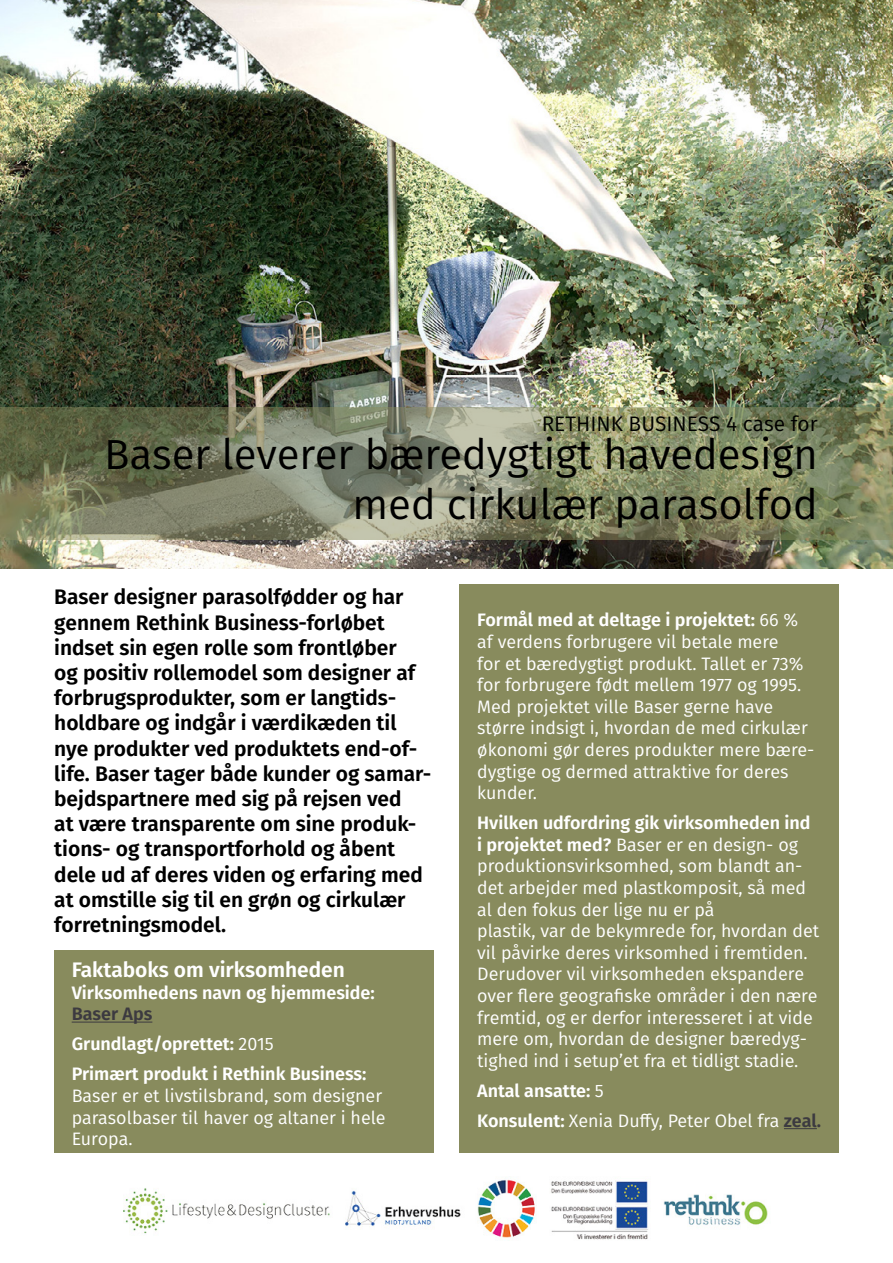
<style>
.page{position:relative;width:893px;height:1263px;background:#fff}
.page>*{position:absolute;margin:0;border:0;box-sizing:border-box;transform-origin:0 0}
.t1{font:42px/50.4px "Fira Sans";color:#000;text-align:right}
.t2{font:600 21px/25.2px "Fira Sans";color:#000}
.t3{font:21px "Fira Sans";color:#000}
.t4{font:600 21px "Fira Sans";color:#fff}
.t5{font:18px/21.6px "Fira Sans";color:#fff}
.t6{font:600 18px/30px "Fira Sans";color:#fff}
.s1{color:#3c3a40}
.s2{font-weight:400}
.s3{font-weight:600}
.s4{font-weight:600;color:#3c3a40}
</style>
<div class="page">
<img style="left:0;top:0;width:893px;height:568px">
<svg style="left:0;top:407px;width:893px;height:132px;background:#838869"></svg>
<img style="left:123px;top:1179px;width:645px;height:61px">
<div style="left:54px;top:950px;width:380px;height:203px;background:#888b5d"></div>
<div style="left:459px;top:585px;width:380px;height:568px;background:#888b5d"></div>
<hr style="left:72px;top:1022px;width:80px;height:1px;background:#3c3a40">
<hr style="left:784px;top:1128px;width:33px;height:1px;background:#3c3a40">
<p class="t3" style="left:542px;top:408px;width:278px">RETHINK BUSINESS 4 case for</p>
<h1 class="t1" style="left:104px;top:428px;width:715px">Baser leverer bæredygtigt havedesign med cirkulær parasolfod</h1>
<p class="t2" style="left:54px;top:583px;width:379px">Baser designer parasolfødder og har gennem Rethink Business-forløbet indset sin egen rolle som frontløber<br>og positiv rollemodel som designer af forbrugsprodukter, som er langtids&shy;holdbare og indgår i værdikæden til nye produkter ved produktets end-of&shy;life. Baser tager både kunder og samar&shy;bejdspartnere med sig på rejsen ved<br>at være transparente om sine produk&shy;tions- og transportforhold og åbent dele ud af deres viden og erfaring med at omstille sig til en grøn og cirkulær forretningsmodel.</p>
<p class="t4" style="left:72px;top:952px;width:275px">Faktaboks om virksomheden</p>
<p class="t6" style="left:72px;top:976px;width:305px">Virksomhedens navn og hjemmeside:</p>
<p class="t6" style="left:72px;top:998px;width:296px"><span class="s1">Baser Aps<br></span>Grundlagt/oprettet: <span class="s2">2015<br></span>Primært produkt i Rethink Business:</p>
<p class="t5" style="left:72px;top:1084px;width:316px">Baser er et livstilsbrand, som designer parasolbaser til haver og altaner i hele<br>Europa.</p>
<p class="t5" style="left:477px;top:609px;width:339px"><span class="s3">Formål med at deltage i projektet:</span> 66 % af verdens forbrugere vil betale mere<br>for et bæredygtigt produkt. Tallet er 73% for forbrugere født mellem 1977 og 1995.<br>Med projektet ville Baser gerne have større indsigt i, hvordan de med cirkulær økonomi gør deres produkter mere bære&shy;dygtige og dermed attraktive for deres kunder.</p>
<p class="t5" style="left:477px;top:812px;width:343px"><span class="s3">Hvilken udfordring gik virksomheden ind i projektet med?</span> Baser er en design- og produktionsvirksomhed, som blandt an&shy;det arbejder med plastkomposit, så med al den fokus der lige nu er på<br>plastik, var de bekymrede for, hvordan det vil påvirke deres virksomhed i fremtiden.<br>Derudover vil virksomheden ekspandere over flere geografiske områder i den nære fremtid, og er derfor interesseret i at vide mere om, hvordan de designer bæredyg&shy;tighed ind i setup’et fra et tidligt stadie.</p>
<p class="t5" style="left:477px;top:1075px;width:345px;line-height:30px"><span class="s3">Antal ansatte:</span> 5<br><span class="s3">Konsulent:</span> Xenia Duffy, Peter Obel fra <span class="s4">zeal.</span></p>
</div>
